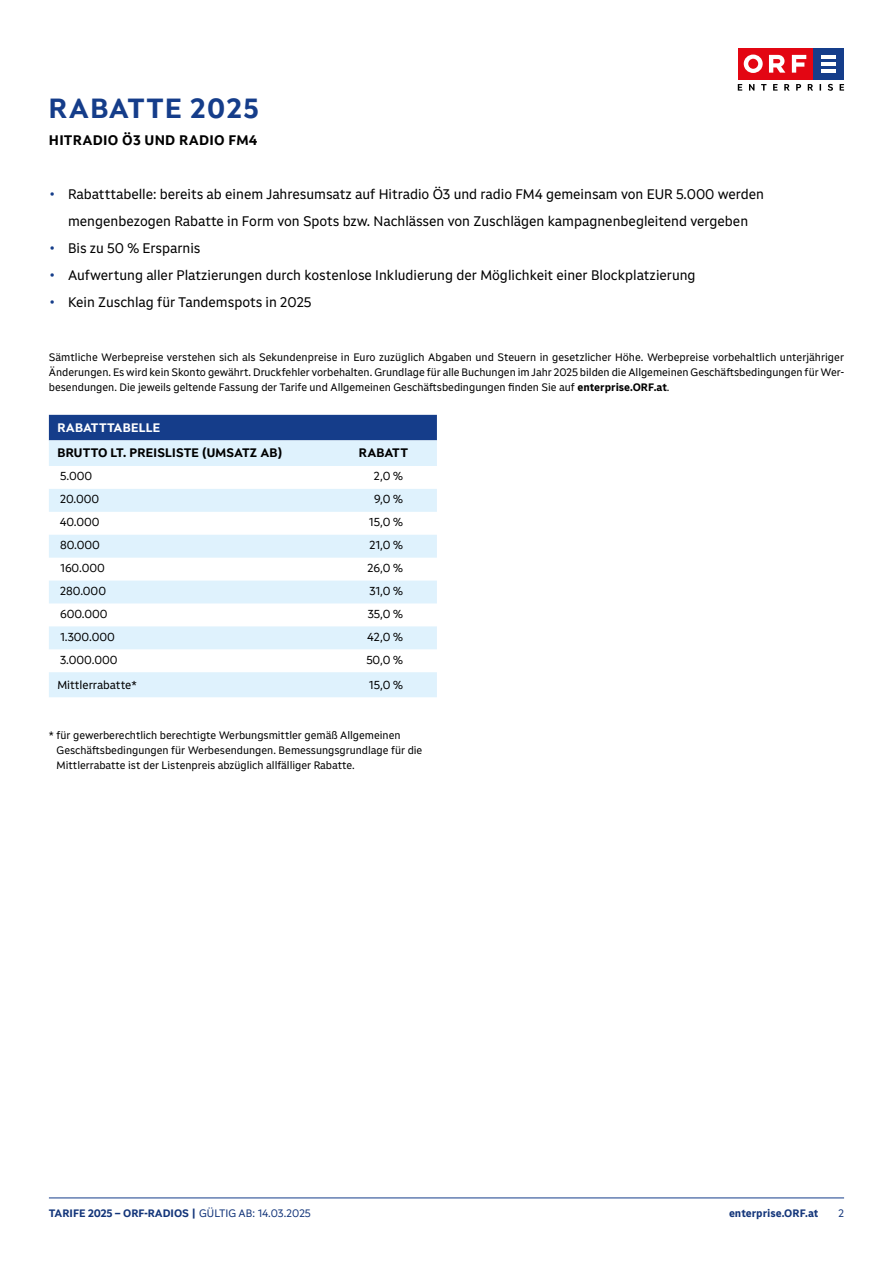
<style>
.page{position:relative;width:893px;height:1263px;background:#fff}
.page>*{position:absolute;margin:0;border:0;box-sizing:border-box;transform-origin:0 0}
.t1{font:700 27px "ORF Universal Basic HL";letter-spacing:.05em;color:#153d8a}
.t2{font:13.5px/27px "ORF Universal Basic TX";color:#000;text-align:center}
.t3{font:700 13.5px "ORF Universal Basic TX";letter-spacing:.02em;color:#000}
.t4{font:700 12px "ORF Universal Basic HL";letter-spacing:.02em;color:#000}
.t5{font:700 12px "ORF Universal Basic HL";letter-spacing:.02em;color:#fff}
.t6{font:11.25px "ORF Universal Basic TX";color:#000}
.t7{font:10.5px/15px "ORF Universal Basic TX";color:#000;text-align:justify}
.t8{font:700 10.5px "ORF Universal Basic TX";color:#13357a}
.t9{font:10.5px "ORF Universal Basic TX";color:#13357a}
.s1{color:#153d8a}
.s2{font-weight:700}
.s3{font-weight:400}
</style>
<div class="page">
<div style="left:812px;top:48px;width:32px;height:32px;background:#153d8a"></div>
<div style="left:738px;top:48px;width:74px;height:32px;background:#e30613"></div>
<svg style="left:744px;top:55px;width:62px;height:18px"></svg>
<hr style="left:821px;top:55px;width:14px;height:4px;background:#fff">
<hr style="left:821px;top:62px;width:14px;height:4px;background:#fff">
<hr style="left:821px;top:69px;width:14px;height:4px;background:#fff">
<svg style="left:738px;top:84px;width:106px;height:7px"></svg>
<hr style="left:49px;top:1198px;width:795px;height:1px;background:#153d8a">
<div style="left:49px;top:415px;width:388px;height:25px;background:#153d8a"></div>
<svg style="left:49px;top:440px;width:388px;height:257px;fill:#dff2fd"></svg>
<h1 class="t1" style="left:49px;top:91px;width:211px">RABATTE 2025</h1>
<p class="t3" style="left:49px;top:131px;width:210px">HITRADIO Ö3 UND RADIO FM4</p>
<p class="t2" style="left:49px;top:180px;width:717px"><span class="s1">•</span> Rabatttabelle: bereits ab einem Jahresumsatz auf Hitradio Ö3 und radio FM4 gemeinsam von EUR 5.000 werden mengenbezogen Rabatte in Form von Spots bzw. Nachlässen von Zuschlägen kampagnenbegleitend vergeben</p>
<p class="t2" style="left:49px;top:234px;width:153px"><span class="s1">•</span> Bis zu 50 % Ersparnis</p>
<p class="t2" style="left:49px;top:261px;width:648px"><span class="s1">•</span> Aufwertung aller Platzierungen durch kostenlose Inkludierung der Möglichkeit einer Blockplatzierung</p>
<p class="t2" style="left:49px;top:288px;width:264px"><span class="s1">•</span> Kein Zuschlag für Tandemspots in 2025</p>
<p class="t7" style="left:49px;top:350px;width:797px">Sämtliche Werbepreise verstehen sich als Sekundenpreise in Euro zuzüglich Abgaben und Steuern in gesetzlicher Höhe. Werbepreise vorbehaltlich unterjähriger Änderungen. Es wird kein Skonto gewährt. Druckfehler vorbehalten. Grundlage für alle Buchungen im Jahr 2025 bilden die Allgemeinen Geschäftsbedingungen für Wer&shy;besendungen. Die jeweils geltende Fassung der Tarife und Allgemeinen Geschäftsbedingungen finden Sie auf <span class="s2">enterprise.ORF.at</span>.</p>
<p class="t5" style="left:57px;top:420px;width:104px">RABATTTABELLE</p>
<p class="t4" style="left:57px;top:445px;width:226px">BRUTTO LT. PREISLISTE (UMSATZ AB)</p>
<p class="t4" style="left:359px;top:445px;width:51px">RABATT</p>
<p class="t6" style="left:60px;top:469px;width:33px">5.000</p>
<p class="t6" style="left:374px;top:469px;width:31px">2,0 %</p>
<p class="t6" style="left:60px;top:492px;width:41px">20.000</p>
<p class="t6" style="left:374px;top:492px;width:30px">9,0 %</p>
<p class="t6" style="left:60px;top:515px;width:41px">40.000</p>
<p class="t6" style="left:369px;top:515px;width:35px">15,0 %</p>
<p class="t6" style="left:60px;top:538px;width:41px">80.000</p>
<p class="t6" style="left:369px;top:538px;width:35px">21,0 %</p>
<p class="t6" style="left:60px;top:561px;width:46px">160.000</p>
<p class="t6" style="left:367px;top:561px;width:37px">26,0 %</p>
<p class="t6" style="left:60px;top:584px;width:47px">280.000</p>
<p class="t6" style="left:370px;top:584px;width:35px">31,0 %</p>
<p class="t6" style="left:60px;top:607px;width:49px">600.000</p>
<p class="t6" style="left:368px;top:607px;width:37px">35,0 %</p>
<p class="t6" style="left:60px;top:630px;width:56px">1.300.000</p>
<p class="t6" style="left:367px;top:630px;width:37px">42,0 %</p>
<p class="t6" style="left:60px;top:653px;width:59px">3.000.000</p>
<p class="t6" style="left:366px;top:653px;width:38px">50,0 %</p>
<p class="t6" style="left:57px;top:678px;width:81px">Mittlerrabatte*</p>
<p class="t6" style="left:369px;top:678px;width:35px">15,0 %</p>
<p class="t7" style="left:57px;top:728px;width:367px;text-align:left;text-indent:-8px">* für gewerberechtlich berechtigte Werbungsmittler gemäß Allgemeinen<br>Geschäftsbedingungen für Werbesendungen. Bemessungsgrundlage für die<br>Mittlerrabatte ist der Listenpreis abzüglich allfälliger Rabatte.</p>
<p class="t8" style="left:49px;top:1206px;width:263px">TARIFE 2025 – ORF-RADIOS | <span class="s3">GÜLTIG AB: 14.03.2025</span></p>
<p class="t8" style="left:729px;top:1206px;width:91px">enterprise.ORF.at</p>
<p class="t9" style="left:838px;top:1206px;width:7px">2</p>
</div>
